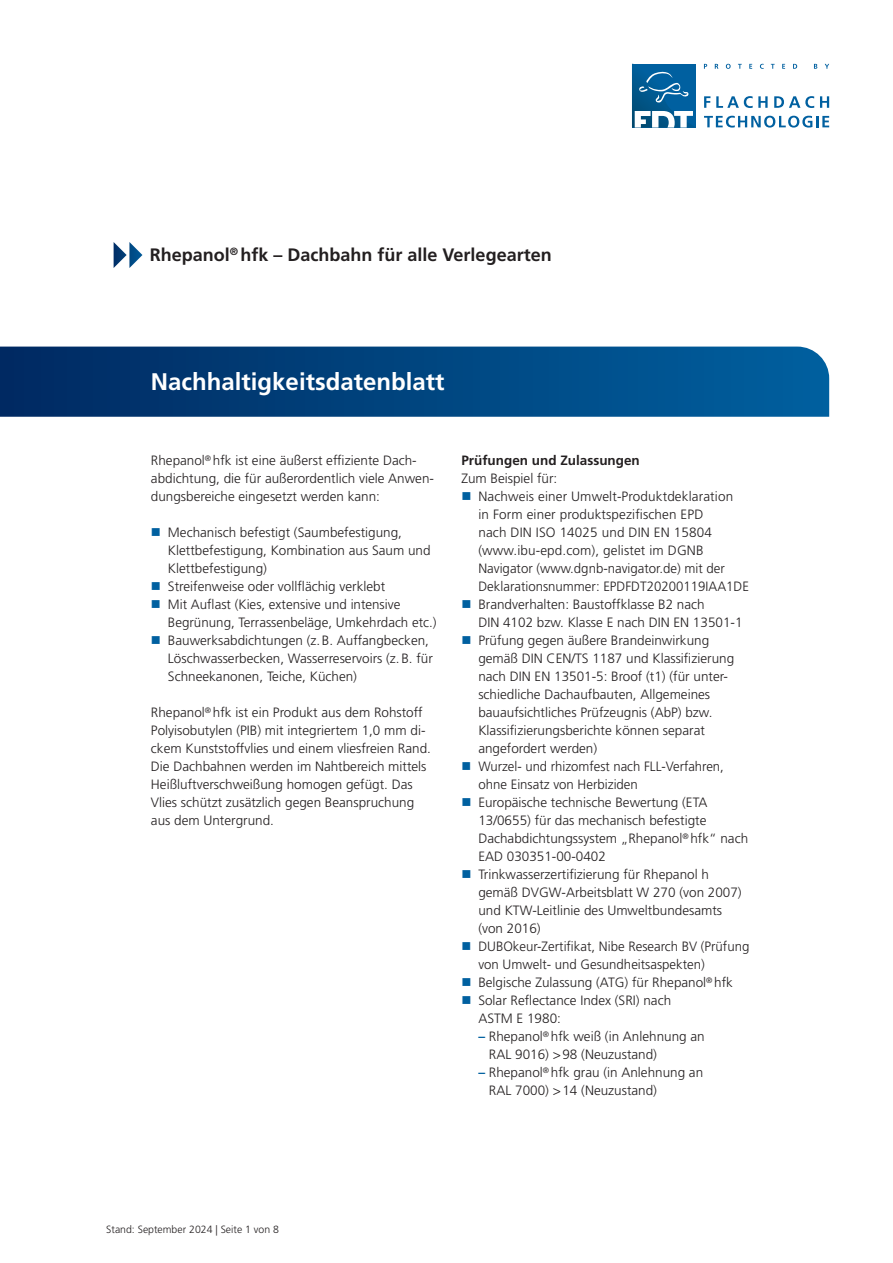
<style>
.page{position:relative;width:893px;height:1263px;background:#fff}
.page>*{position:absolute;margin:0;border:0;box-sizing:border-box;transform-origin:0 0}
.t1{font:700 24px "Frutiger LT Std";color:#fff}
.t2{font:700 18px "Frutiger LT Std";color:#231f20}
.t3{font:300 13.5px/18px "Frutiger LT Std";color:#231f20}
.t4{font:700 13.5px "Frutiger LT Std";color:#231f20}
.t5{font:300 10.5px "Frutiger LT Std";color:#231f20}
.s1{font-weight:700;color:#0060a0}
</style>
<div class="page">
<svg style="left:0;top:347px;width:829px;height:70px;background:#024580"></svg>
<svg style="left:632px;top:64px;width:64px;height:64px;background:#307aa9"></svg>
<svg style="left:715px;top:64px;width:3px;height:5px"></svg>
<svg style="left:726px;top:64px;width:5px;height:5px"></svg>
<svg style="left:738px;top:64px;width:4px;height:5px"></svg>
<svg style="left:749px;top:64px;width:3px;height:5px"></svg>
<svg style="left:760px;top:64px;width:4px;height:5px"></svg>
<svg style="left:771px;top:64px;width:4px;height:5px"></svg>
<svg style="left:782px;top:64px;width:3px;height:5px"></svg>
<svg style="left:793px;top:64px;width:4px;height:5px"></svg>
<svg style="left:814px;top:64px;width:3px;height:5px"></svg>
<svg style="left:825px;top:64px;width:4px;height:5px"></svg>
<svg style="left:704px;top:116px;width:125px;height:12px"></svg>
<svg style="left:704px;top:96px;width:6px;height:12px"></svg>
<svg style="left:716px;top:96px;width:52px;height:12px"></svg>
<svg style="left:774px;top:96px;width:40px;height:12px"></svg>
<svg style="left:820px;top:96px;width:9px;height:12px"></svg>
<h2 class="t2" style="left:150px;top:244px;width:403px">Rhepanol<sup>®</sup> hfk – Dachbahn für alle Verlegearten</h2>
<h1 class="t1" style="left:151px;top:368px;width:295px">Nachhaltigkeitsdatenblatt</h1>
<p class="t3" style="left:151px;top:452px;width:285px">Rhepanol<sup>®</sup> hfk ist eine äußerst effiziente Dach&shy;abdichtung, die für außerordentlich viele Anwen&shy;dungsbereiche eingesetzt werden kann:</p>
<p class="t3" style="left:168px;top:524px;width:270px">Mechanisch befestigt (Saumbefestigung, Klettbefestigung, Kombination aus Saum und Klettbefestigung)<br>Streifenweise oder vollflächig verklebt<br>Mit Auflast (Kies, extensive und intensive Begrünung, Terrassenbeläge, Umkehrdach etc.)<br>Bauwerksabdichtungen (z.B. Auffangbecken, Löschwasserbecken, Wasserreservoirs (z.B. für Schneekanonen, Teiche, Küchen)</p>
<p class="t3" style="left:151px;top:704px;width:282px">Rhepanol<sup>®</sup> hfk ist ein Produkt aus dem Rohstoff Polyisobutylen (PIB) mit integriertem 1,0 mm di&shy;ckem Kunststoffvlies und einem vliesfreien Rand.<br>Die Dachbahnen werden im Nahtbereich mittels Heißluftverschweißung homogen gefügt. Das Vlies schützt zusätzlich gegen Beanspruchung aus dem Untergrund.</p>
<p class="t4" style="left:461px;top:452px;width:180px">Prüfungen und Zulassungen</p>
<p class="t3" style="left:478px;top:470px;width:273px;text-indent:-17px">Zum Beispiel für:<br>Nachweis einer Umwelt-Produktdeklaration<br>in Form einer produktspezifischen EPD<br>nach DIN ISO 14025 und DIN EN 15804 (www.ibu-epd.com), gelistet im DGNB Navigator (www.dgnb-navigator.de) mit der Deklarationsnummer: EPDFDT20200119IAA1DE Brandverhalten: Baustoffklasse B2 nach<br>DIN 4102 bzw. Klasse E nach DIN EN 13501-1<br>Prüfung gegen äußere Brandeinwirkung gemäß DIN CEN/TS 1187 und Klassifizierung nach DIN EN 13501-5: Broof (t1) (für unter&shy;schiedliche Dachaufbauten, Allgemeines bauaufsichtliches Prüfzeugnis (AbP) bzw.<br>Klassifizierungsberichte können separat angefordert werden)<br>Wurzel- und rhizomfest nach FLL-Verfahren, ohne Einsatz von Herbiziden<br>Europäische technische Bewertung (ETA 13/0655) für das mechanisch befestigte Dachabdichtungssystem „Rhepanol<sup>®</sup> hfk“ nach EAD 030351-00-0402<br>Trinkwasserzertifizierung für Rhepanol h gemäß DVGW-Arbeitsblatt W 270 (von 2007) und KTW-Leitlinie des Umweltbundesamts (von 2016)<br>DUBOkeur-Zertifikat, Nibe Research BV (Prüfung von Umwelt- und Gesundheitsaspekten)<br>Belgische Zulassung (ATG) für Rhepanol<sup>®</sup> hfk Solar Reflectance Index (SRI) nach<br>ASTM E 1980:</p>
<p class="t3" style="left:489px;top:1028px;width:217px;text-indent:-11px"><span class="s1">–</span> Rhepanol<sup>®</sup> hfk weiß (in Anlehnung an<br>RAL 9016) &gt;98 (Neuzustand)</p>
<p class="t3" style="left:489px;top:1064px;width:216px;text-indent:-11px"><span class="s1">–</span> Rhepanol<sup>®</sup> hfk grau (in Anlehnung an<br>RAL 7000) &gt;14 (Neuzustand)</p>
<p class="t5" style="left:106px;top:1223px;width:174px">Stand: September 2024 | Seite 1 von 8</p>
</div>
